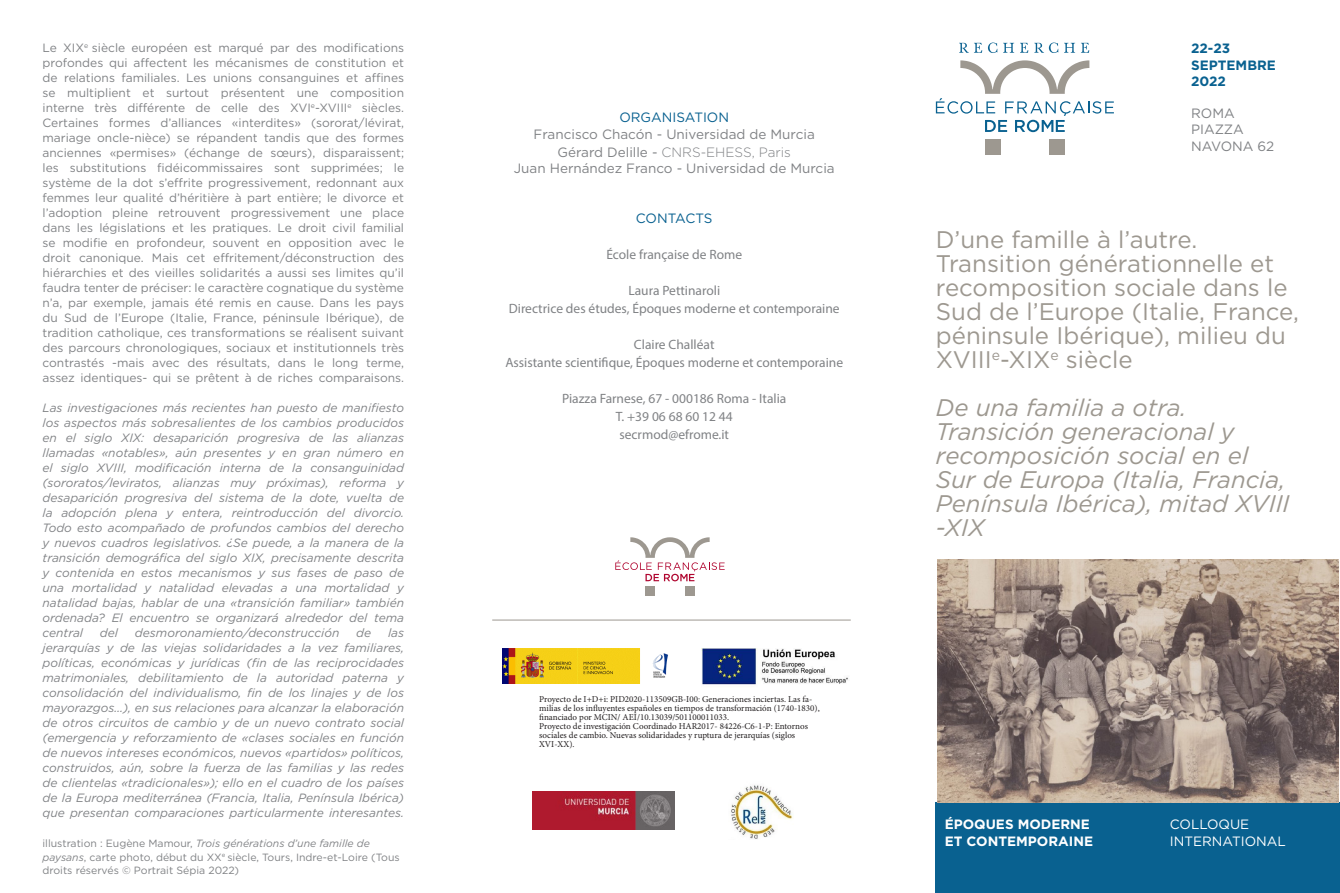
<style>
.page{position:relative;width:1340px;height:893px;background:#fff}
.page>*{position:absolute;margin:0;border:0;box-sizing:border-box;transform-origin:0 0}
.t1{font:24px/24px "Gotham";color:#9d9890}
.t2{font:italic 24px/24px "Gotham";color:#9d9890}
.t3{font:13.5px "Myriad Pro";color:#808285}
.t4{font:13.5px "Gotham";color:#808285}
.t5{font:300 13.5px "Gotham";color:#808285}
.t6{font:700 13.5px "Gotham";color:#fff}
.t7{font:13.5px "Gotham";color:#fff}
.t8{font:13.5px "Gotham";color:#096190}
.t9{font:700 13.5px "Gotham";color:#096190}
.t10{font:italic 12px/15px "Gotham";color:#808285;text-align:justify}
.t11{font:12px/15px "Gotham";color:#808285;text-align:justify}
.t12{font:10.5px/13.5px "Gotham";color:#808285}
.t13{font:9px/9px "Minion Pro";color:#231f20}
.s1{font-style:italic}
.s2{font-weight:400}
</style>
<div class="page">
<svg style="left:959px;top:43px;width:38px;height:10px"></svg>
<svg style="left:1003px;top:43px;width:11px;height:10px"></svg>
<svg style="left:1020px;top:43px;width:8px;height:10px"></svg>
<svg style="left:1034px;top:43px;width:24px;height:10px"></svg>
<svg style="left:1064px;top:43px;width:25px;height:10px"></svg>
<div style="left:985px;top:140px;width:15px;height:15px;background:#9d9890"></div>
<div style="left:1049px;top:140px;width:15px;height:15px;background:#9d9890"></div>
<svg style="left:935px;top:60px;width:178px;height:72px"></svg>
<div style="left:935px;top:803px;width:404px;height:90px;background:#096190"></div>
<div style="left:645px;top:586px;width:10px;height:9px;background:#9d9890"></div>
<div style="left:685px;top:586px;width:9px;height:9px;background:#9d9890"></div>
<svg style="left:615px;top:537px;width:109px;height:44px"></svg>
<hr style="left:492px;top:620px;width:358px;height:1px;background:#9d9890">
<img style="left:502px;top:649px;width:166px;height:34px">
<img style="left:702px;top:648px;width:146px;height:37px">
<img style="left:533px;top:791px;width:141px;height:38px">
<img style="left:731px;top:785px;width:62px;height:54px">
<img style="left:937px;top:559px;width:400px;height:244px">
<p class="t11" style="left:43px;top:40px;width:363px">Le XIX<sup>e</sup> siècle européen est marqué par des modifications profondes qui affectent les mécanismes de constitution et de relations familiales. Les unions consanguines et affines se multiplient et surtout présentent une composition interne très différente de celle des XVI<sup>e</sup>-XVIII<sup>e</sup> siècles.<br>Certaines formes d’alliances «interdites» (sororat/lévirat, mariage oncle-nièce) se répandent tandis que des formes anciennes «permises» (échange de sœurs), disparaissent; les substitutions fidéicommissaires sont supprimées; le système de la dot s’effrite progressivement, redonnant aux femmes leur qualité d’héritière à part entière; le divorce et l’adoption pleine retrouvent progressivement une place dans les législations et les pratiques. Le droit civil familial se modifie en profondeur, souvent en opposition avec le droit canonique. Mais cet effritement/déconstruction des hiérarchies et des vieilles solidarités a aussi ses limites qu’il faudra tenter de préciser: le caractère cognatique du système n’a, par exemple, jamais été remis en cause. Dans les pays du Sud de l’Europe (Italie, France, péninsule Ibérique), de tradition catholique, ces transformations se réalisent suivant des parcours chronologiques, sociaux et institutionnels très contrastés -mais avec des résultats, dans le long terme, assez identiques- qui se prêtent à de riches comparaisons.</p>
<p class="t10" style="left:43px;top:400px;width:363px">Las investigaciones más recientes han puesto de manifiesto los aspectos más sobresalientes de los cambios producidos en el siglo XIX: desaparición progresiva de las alianzas llamadas «notables», aún presentes y en gran número en el siglo XVIII, modificación interna de la consanguinidad (sororatos/leviratos, alianzas muy próximas), reforma y desaparición progresiva del sistema de la dote, vuelta de la adopción plena y entera, reintroducción del divorcio.<br>Todo esto acompañado de profundos cambios del derecho y nuevos cuadros legislativos. ¿Se puede, a la manera de la transición demográfica del siglo XIX, precisamente descrita y contenida en estos mecanismos y sus fases de paso de una mortalidad y natalidad elevadas a una mortalidad y natalidad bajas, hablar de una «transición familiar» también ordenada? El encuentro se organizará alrededor del tema central</p>
<p class="t10" style="left:100px;top:625px;width:20px">del</p>
<p class="t10" style="left:135px;top:625px;width:206px">desmoronamiento/deconstrucción</p>
<p class="t10" style="left:356px;top:625px;width:16px">de</p>
<p class="t10" style="left:43px;top:625px;width:363px;text-indent:345px">las jerarquías y de las viejas solidaridades a la vez familiares, políticas, económicas y jurídicas (fin de las reciprocidades matrimoniales, debilitamiento de la autoridad paterna y consolidación del individualismo, fin de los linajes y de los mayorazgos…), en sus relaciones para alcanzar la elaboración de otros circuitos de cambio y de un nuevo contrato social (emergencia y reforzamiento de «clases sociales en función de nuevos intereses económicos, nuevos «partidos» políticos, construidos, aún, sobre la fuerza de las familias y las redes de clientelas «tradicionales»); ello en el cuadro de los países de la Europa mediterránea (Francia, Italia, Península Ibérica) que presentan comparaciones particularmente interesantes.</p>
<p class="t12" style="left:43px;top:836px;width:359px">illustration : Eugène Mamour, <span class="s1">Trois générations d’une famille de paysans</span>, carte photo, début du XX<sup>e</sup> siècle, Tours, Indre-et-Loire (Tous droits réservés © Portrait Sépia 2022)</p>
<p class="t8" style="left:619px;top:109px;width:111px">ORGANISATION</p>
<p class="t4" style="left:533px;top:125px;width:283px">Francisco Chacón - Universidad de Murcia</p>
<p class="t5" style="left:557px;top:143px;width:235px"><span class="s2">Gérard Delille -</span> CNRS-EHESS, Paris</p>
<p class="t4" style="left:514px;top:159px;width:322px">Juan Hernández Franco - Universidad de Murcia</p>
<p class="t8" style="left:636px;top:210px;width:78px">CONTACTS</p>
<p class="t3" style="left:606px;top:246px;width:137px">École française de Rome</p>
<p class="t3" style="left:628px;top:282px;width:93px">Laura Pettinaroli</p>
<p class="t3" style="left:509px;top:300px;width:332px">Directrice des études, Époques moderne et contemporaine</p>
<p class="t3" style="left:634px;top:336px;width:82px">Claire Challéat</p>
<p class="t3" style="left:505px;top:354px;width:339px">Assistante scientifique, Époques moderne et contemporaine</p>
<p class="t3" style="left:562px;top:390px;width:226px">Piazza Farnese, 67 - 000186 Roma - Italia</p>
<p class="t3" style="left:615px;top:408px;width:119px">T. +39 06 68 60 12 44</p>
<p class="t3" style="left:619px;top:426px;width:111px">secrmod@efrome.it</p>
<p class="t13" style="left:539px;top:694px;width:282px">Proyecto de I+D+i: PID2020-113509GB-I00: Generaciones inciertas. Las fa&shy;milias de los influyentes españoles en tiempos de transformación (1740-1830), financiado por MCIN/ AEI/10.13039/501100011033.</p>
<p class="t13" style="left:539px;top:721px;width:270px">Proyecto de investigación Coordinado HAR2017- 84226-C6-1-P: Entornos sociales de cambio. Nuevas solidaridades y ruptura de jerarquías (siglos<br>XVI-XX).</p>
<p class="t9" style="left:1191px;top:40px;width:41px">22-23</p>
<p class="t9" style="left:1191px;top:56px;width:86px">SEPTEMBRE</p>
<p class="t9" style="left:1191px;top:72px;width:36px">2022</p>
<p class="t4" style="left:1191px;top:105px;width:45px">ROMA</p>
<p class="t4" style="left:1191px;top:121px;width:54px">PIAZZA</p>
<p class="t4" style="left:1191px;top:137px;width:85px">NAVONA 62</p>
<p class="t1" style="left:935px;top:227px;width:263px">D’une famille à l’autre.</p>
<p class="t1" style="left:935px;top:251px;width:365px">Transition générationnelle et recomposition sociale dans le<br>Sud de l’Europe (Italie, France, péninsule Ibérique), milieu du<br>XVIII<sup>e</sup>-XIX<sup>e</sup> siècle</p>
<p class="t2" style="left:935px;top:395px;width:252px">De una familia a otra.</p>
<p class="t2" style="left:935px;top:419px;width:300px">Transición generacional y</p>
<p class="t2" style="left:935px;top:443px;width:355px">recomposición social en el<br>Sur de Europa (Italia, Francia,<br>Península Ibérica), mitad XVIII -XIX</p>
<p class="t6" style="left:944px;top:816px;width:147px">ÉPOQUES MODERNE</p>
<p class="t6" style="left:944px;top:832px;width:150px">ET CONTEMPORAINE</p>
<p class="t7" style="left:1169px;top:816px;width:81px">COLLOQUE</p>
<p class="t7" style="left:1169px;top:832px;width:117px">INTERNATIONAL</p>
</div>
